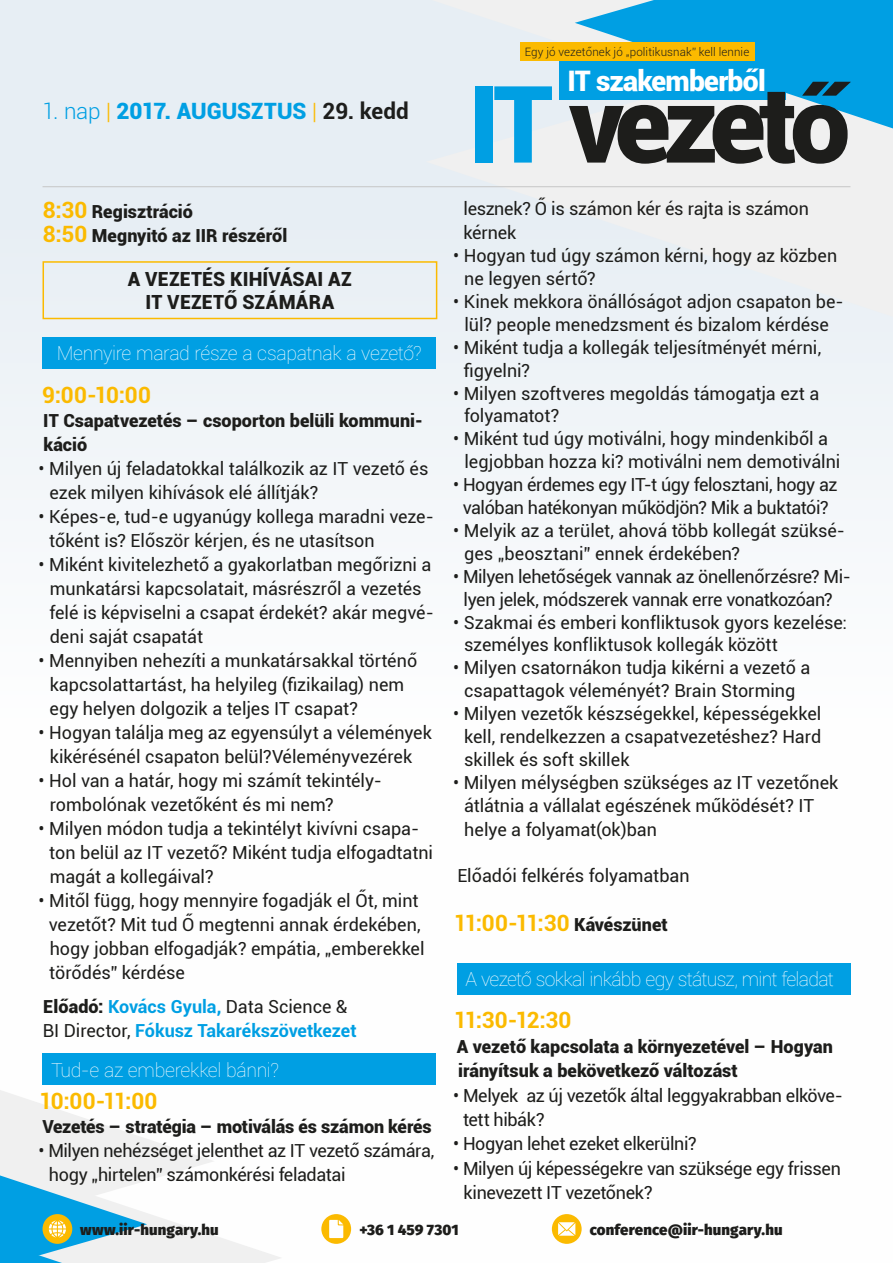
<style>
.page{position:relative;width:893px;height:1263px;background:#fff}
.page>*{position:absolute;margin:0;border:0;box-sizing:border-box;transform-origin:0 0}
.t1{font:900 107.1px "Roboto";letter-spacing:-.07em;color:#1d1d1b}
.t2{font:900 28.2px "Roboto";letter-spacing:-.03em;color:#fff}
.t3{font:700 22.5px "Roboto";letter-spacing:.005em;color:#fbba00}
.t4{font:900 22.5px "Roboto";color:#009fe3}
.t5{font:100 19.5px "Roboto";letter-spacing:-.03em;color:#fff}
.t6{font:900 19.5px/23.4px "Roboto";letter-spacing:.01em;color:#1d1d1b;text-align:center}
.t7{font:18px/24px "Roboto";letter-spacing:-.005em;color:#1d1d1b}
.t8{font:900 18px/24px "Roboto";color:#1d1d1b}
.t9{font:700 18px/24px "Roboto";letter-spacing:-.005em;color:#009fe3}
.t10{font:800 15px "Fira Sans";letter-spacing:.005em;color:#1d1d1b}
.t11{font:300 11.55px "Roboto";letter-spacing:.01em;color:#1d1d1b}
.s1{font-weight:300}
.s2{font-weight:300;color:#fbba00}
.s3{font-weight:700;color:#1d1d1b}
.s4{font-weight:700;font-size:22.5px;color:#fbba00}
.s5{font-weight:900;color:#1d1d1b}
.s6{font-weight:400;color:#1d1d1b}
.s7{color:#009fe3}
.s8{font-weight:900;font-size:18px;color:#1d1d1b}
</style>
<div class="page">
<div style="left:0;top:0;width:893px;height:1263px;background:linear-gradient(to bottom,#e6edf3,#fff)"></div>
<svg style="left:426px;top:128px;width:467px;height:189px;fill:#f0f0f0"></svg>
<svg style="left:244px;top:0;width:649px;height:128px"></svg>
<div style="left:43px;top:261px;width:394px;height:58px;border:2px solid #fbba00"></div>
<div style="left:43px;top:337px;width:393px;height:32px;background:#009fe3"></div>
<div style="left:43px;top:1053px;width:393px;height:32px;background:#009fe3"></div>
<div style="left:457px;top:963px;width:393px;height:32px;background:#009fe3"></div>
<div style="left:559px;top:61px;width:226px;height:39px;background:#009fe3"></div>
<div style="left:520px;top:43px;width:234px;height:18px;background:#fbba00"></div>
<div style="left:552px;top:1214px;width:30px;height:30px;background:#fbba00;border-radius:50%"></div>
<svg style="left:558px;top:1222px;width:17px;height:14px"></svg>
<svg style="left:321px;top:1214px;width:30px;height:30px"></svg>
<svg style="left:329px;top:1220px;width:14px;height:18px"></svg>
<svg style="left:0;top:1090px;width:282px;height:173px"></svg>
<hr style="left:43px;top:186px;width:807px;height:1px;background:#c6c6c6">
<p class="t4" style="left:43px;top:95px;width:368px"><span class="s1">1. nap</span> <span class="s2">|</span> 2017. AUGUSZTUS <span class="s2">|</span> <span class="s3">29. kedd</span></p>
<p class="t8" style="left:43px;top:199px;width:246px"><span class="s4">8:30</span> Regisztráció<br><span class="s4">8:50</span> Megnyitó az IIR részéről</p>
<p class="t6" style="left:128px;top:266px;width:226px">A VEZETÉS KIHÍVÁSAI AZ<br>IT VEZETŐ SZÁMÁRA</p>
<p class="t5" style="left:57px;top:340px;width:366px">Mennyire marad része a csapatnak a vezető?</p>
<p class="t3" style="left:42px;top:379px;width:110px">9:00-10:00</p>
<p class="t8" style="left:43px;top:408px;width:381px">IT Csapatvezetés – csoporton belüli kommuni&shy;káció</p>
<p class="t7" style="left:50px;top:456px;width:380px;text-indent:-11px">• Milyen új feladatokkal találkozik az IT vezető és ezek milyen kihívások elé állítják?</p>
<p class="t7" style="left:49px;top:504px;width:386px;text-indent:-11px">• Képes-e, tud-e ugyanúgy kollega maradni veze&shy;tőként is? Először kérjen, és ne utasítson</p>
<p class="t7" style="left:49px;top:552px;width:386px;text-indent:-11px">• Miként kivitelezhető a gyakorlatban megőrizni a munkatársi kapcsolatait, másrészről a vezetés felé is képviselni a csapat érdekét? akár megvé&shy;deni saját csapatát</p>
<p class="t7" style="left:50px;top:648px;width:369px;text-indent:-11px">• Mennyiben nehezíti a munkatársakkal történő kapcsolattartást, ha helyileg (fizikailag) nem egy helyen dolgozik a teljes IT csapat?</p>
<p class="t7" style="left:39px;top:720px;width:395px;text-align:center">• Hogyan találja meg az egyensúlyt a vélemények kikérésénél csapaton belül?Véleményvezérek</p>
<p class="t7" style="left:50px;top:768px;width:334px;text-indent:-11px">• Hol van a határ, hogy mi számít tekintély&shy;rombolónak vezetőként és mi nem?</p>
<p class="t7" style="left:49px;top:816px;width:385px;text-indent:-11px">• Milyen módon tudja a tekintélyt kivívni csapa&shy;ton belül az IT vezető? Miként tudja elfogadtatni magát a kollegáival?</p>
<p class="t7" style="left:49px;top:888px;width:377px;text-indent:-10px">• Mitől függ, hogy mennyire fogadják el Őt, mint vezetőt? Mit tud Ő megtenni annak érdekében, hogy jobban elfogadják? empátia, „emberekkel törődés” kérdése</p>
<p class="t9" style="left:43px;top:994px;width:315px"><span class="s5">Előadó:</span> Kovács Gyula, <span class="s6">Data Science &amp;<br>BI Director,</span> Fókusz Takarékszövetkezet</p>
<p class="t5" style="left:51px;top:1056px;width:230px">Tud-e az emberekkel bánni?</p>
<p class="t3" style="left:39px;top:1085px;width:120px">10:00-11:00</p>
<p class="t8" style="left:42px;top:1114px;width:391px">Vezetés – stratégia – motiválás és számon kérés</p>
<p class="t7" style="left:49px;top:1138px;width:387px;text-indent:-10px">• Milyen nehézséget jelenthet az IT vezető számára, hogy „hirtelen” számonkérési feladatai</p>
<p class="t11" style="left:525px;top:44px;width:226px">Egy jó vezetőnek jó „politikusnak” kell lennie</p>
<h2 class="t2" style="left:567px;top:61px;width:200px">IT szakemberből</h2>
<h1 class="t1" style="left:468px;top:49px;width:384px"><span class="s7">IT</span> vezető</h1>
<p class="t7" style="left:464px;top:196px;width:347px;line-height:24.5px">lesznek? Ő is számon kér és rajta is számon kérnek</p>
<p class="t7" style="left:464px;top:244px;width:375px;line-height:23px;text-indent:-11px">• Hogyan tud úgy számon kérni, hogy az közben ne legyen sértő?</p>
<p class="t7" style="left:453px;top:289px;width:392px;line-height:23px;text-align:center">• Kinek mekkora önállóságot adjon csapaton be&shy;lül? people menedzsment és bizalom kérdése</p>
<p class="t7" style="left:464px;top:335px;width:359px;line-height:23px;text-indent:-11px">• Miként tudja a kollegák teljesítményét mérni, figyelni?</p>
<p class="t7" style="left:464px;top:381px;width:357px;line-height:23px;text-indent:-11px">• Milyen szoftveres megoldás támogatja ezt a folyamatot?</p>
<p class="t7" style="left:464px;top:427px;width:378px;line-height:23px;text-indent:-11px">• Miként tud úgy motiválni, hogy mindenkiből a legjobban hozza ki? motiválni nem demotiválni</p>
<p class="t7" style="left:453px;top:473px;width:386px;line-height:23px;text-align:center">• Hogyan érdemes egy IT-t úgy felosztani, hogy az valóban hatékonyan működjön? Mik a buktatói?</p>
<p class="t7" style="left:464px;top:518px;width:382px;line-height:23px;text-indent:-11px">• Melyik az a terület, ahová több kollegát szüksé&shy;ges „beosztani” ennek érdekében?</p>
<p class="t7" style="left:453px;top:564px;width:399px;line-height:23px;text-align:center">• Milyen lehetőségek vannak az önellenőrzésre? Mi&shy;lyen jelek, módszerek vannak erre vonatkozóan?</p>
<p class="t7" style="left:464px;top:610px;width:385px;line-height:23px;text-indent:-11px">• Szakmai és emberi konfliktusok gyors kezelése: személyes konfliktusok kollegák között</p>
<p class="t7" style="left:453px;top:656px;width:359px;line-height:23px;text-align:center">• Milyen csatornákon tudja kikérni a vezető a csapattagok véleményét? Brain Storming</p>
<p class="t7" style="left:464px;top:701px;width:359px;line-height:23px;text-align:justify;text-indent:-11px">• Milyen vezetők készségekkel, képességekkel kell, rendelkezzen a csapatvezetéshez? Hard skillek és soft skillek</p>
<p class="t7" style="left:464px;top:770px;width:376px;text-indent:-11px">• Milyen mélységben szükséges az IT vezetőnek átlátnia a vállalat egészének működését? IT helye a folyamat(ok)ban</p>
<p class="t7" style="left:457px;top:863px;width:234px">Előadói felkérés folyamatban</p>
<p class="t3" style="left:454px;top:907px;width:216px">11:00-11:30 <span class="s8">Kávészünet</span></p>
<p class="t5" style="left:466px;top:966px;width:370px">A vezető sokkal inkább egy státusz, mint feladat</p>
<p class="t3" style="left:454px;top:1004px;width:119px">11:30-12:30</p>
<p class="t8" style="left:457px;top:1033px;width:377px;line-height:24.5px">A vezető kapcsolata a környezetével – Hogyan irányítsuk a bekövetkező változást</p>
<p class="t7" style="left:463px;top:1082px;width:381px;line-height:24.5px;text-indent:-10px">• Melyek az új vezetők által leggyakrabban elköve&shy;tett hibák?</p>
<p class="t7" style="left:453px;top:1131px;width:245px">• Hogyan lehet ezeket elkerülni?</p>
<p class="t7" style="left:464px;top:1155px;width:379px;line-height:24.5px;text-indent:-10px">• Milyen új képességekre van szüksége egy frissen kinevezett IT vezetőnek?</p>
<p class="t10" style="left:80px;top:1219px;width:140px">www.iir-hungary.hu</p>
<p class="t10" style="left:359px;top:1219px;width:101px">+36 1 459 7301</p>
<p class="t10" style="left:590px;top:1219px;width:194px">conference@iir-hungary.hu</p>
</div>
